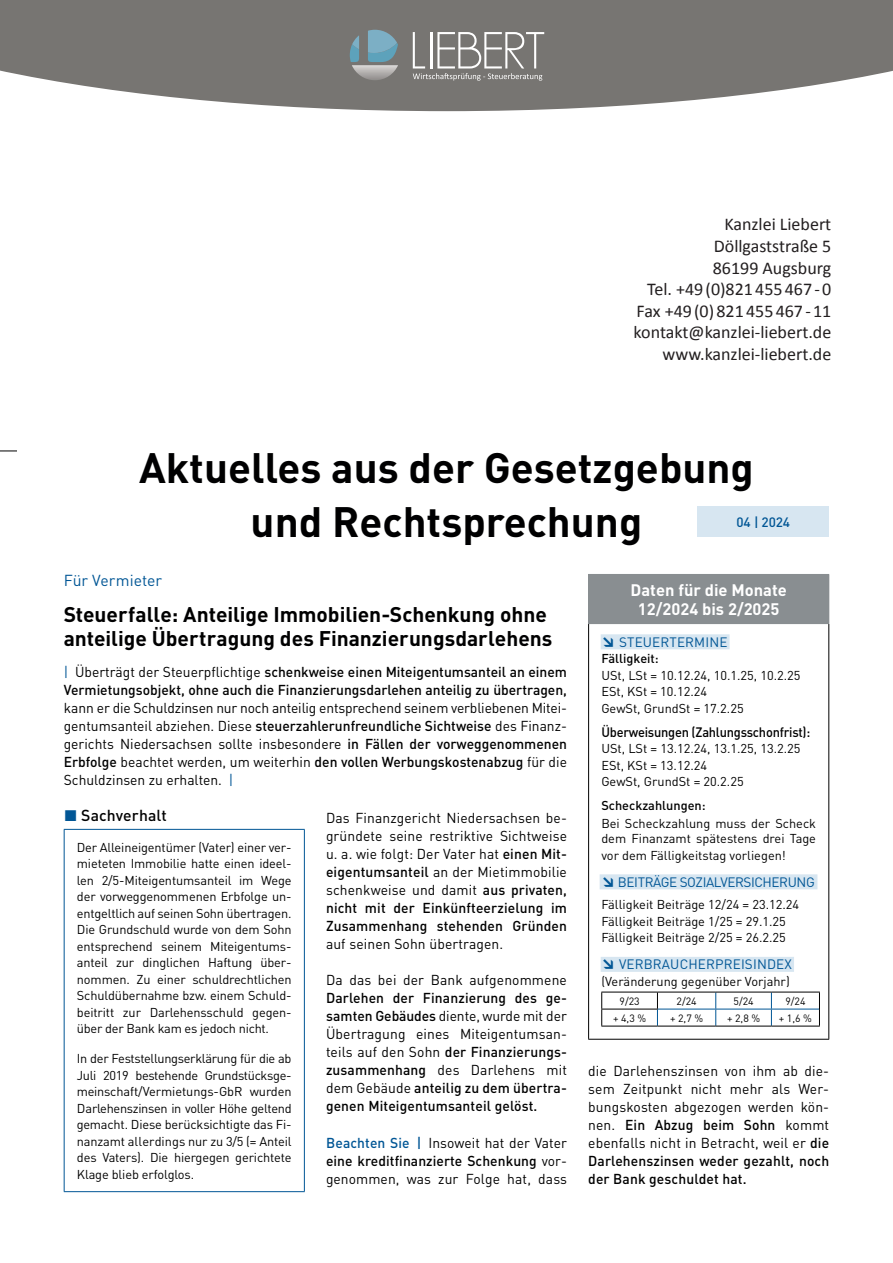
<style>
.page{position:relative;width:893px;height:1263px;background:#fff}
.page>*{position:absolute;margin:0;border:0;box-sizing:border-box;transform-origin:0 0}
.t1{font:700 42px/54px "DIN Pro";color:#000001;text-align:center}
.t2{font:700 21px/24px "DIN Pro";color:#000001}
.t3{font:18px/21.6px "Calibri";color:#231f20;text-align:right}
.t4{font:700 16.5px/19.5px "DIN Pro";color:#fff;text-align:center}
.t5{font:15.75px "DIN Pro";color:#015695}
.t6{font:500 15.75px "DIN Pro";letter-spacing:.005em;color:#000001}
.t7{font:14.25px/18px "DIN Pro";letter-spacing:.01em;color:#000001;text-align:justify}
.t8{font:500 14.25px/18px "DIN Pro";color:#000001}
.t9{font:13.5px "DIN Pro";letter-spacing:.01em;color:#015695}
.t10{font:500 13.5px "DIN Pro";letter-spacing:-.015em;color:#000001;scale:.95 1}
.t11{font:13.5px "DIN Pro";letter-spacing:-.03em;color:#015695}
.t12{font:500 13.5px "DIN Pro";color:#015695}
.t13{font:12.75px/16.5px "DIN Pro";color:#000001}
.t14{font:500 12.75px "DIN Pro";color:#000001}
.t15{font:10.5px "DIN Pro";color:#000001}
.s1{font-weight:400;color:#015695}
.s2{font-weight:400}
.s3{font-weight:500}
.s4{color:#015695}
.s5{font-weight:500;color:#015695}
.s6{font-weight:900}
</style>
<div class="page">
<svg style="left:0;top:451px;width:17px;height:1px"></svg>
<div style="left:697px;top:506px;width:132px;height:31px;background:#d7e6f1"></div>
<div style="left:589px;top:574px;width:240px;height:50px;background:#898e91"></div>
<hr style="left:588px;top:624px;width:1px;height:415px;background:#000001">
<hr style="left:828px;top:624px;width:1px;height:415px;background:#000001">
<hr style="left:588px;top:1039px;width:241px;height:1px;background:#000001">
<hr style="left:588px;top:574px;width:241px;height:1px;background:#898e91">
<hr style="left:588px;top:575px;width:1px;height:48px;background:#898e91">
<hr style="left:588px;top:623px;width:241px;height:1px;background:#898e91">
<div style="left:601px;top:634px;width:129px;height:15px;background:#d7e6f1"></div>
<div style="left:600px;top:874px;width:217px;height:15px;background:#d7e6f1"></div>
<div style="left:601px;top:957px;width:193px;height:15px;background:#d7e6f1"></div>
<hr style="left:601px;top:1026px;width:56px;height:1px;background:#000001">
<hr style="left:657px;top:1026px;width:59px;height:1px;background:#000001">
<hr style="left:716px;top:1026px;width:55px;height:1px;background:#000001">
<hr style="left:771px;top:1026px;width:49px;height:1px;background:#000001">
<svg style="left:601px;top:992px;width:219px;height:34px"></svg>
<hr style="left:601px;top:1009px;width:57px;height:1px;background:#000001">
<hr style="left:64px;top:829px;width:241px;height:1px;background:#015695">
<hr style="left:64px;top:830px;width:1px;height:361px;background:#015695">
<hr style="left:304px;top:830px;width:1px;height:361px;background:#015695">
<hr style="left:64px;top:1191px;width:241px;height:1px;background:#015695">
<svg style="left:0;top:0;width:893px;height:111px;background:#878683"></svg>
<svg style="left:350px;top:30px;width:48px;height:50px;background:#8198a0"></svg>
<svg style="left:413px;top:32px;width:131px;height:49px;background:#92918e"></svg>
<h3 class="t3" style="left:634px;top:213px;width:199px">Kanzlei Liebert<br>Döllgaststraße 5<br>86199 Augsburg<br>Tel. +49(0)821455467-0<br>Fax +49(0)821455467-11 kontakt@kanzlei-liebert.de www.kanzlei-liebert.de</h3>
<h1 class="t1" style="left:139px;top:439px;width:616px">Aktuelles aus der Gesetzgebung und Rechtsprechung</h1>
<p class="t12" style="left:736px;top:513px;width:55px">04 | 2024</p>
<p class="t5" style="left:64px;top:569px;width:100px">Für Vermieter</p>
<h2 class="t2" style="left:64px;top:601px;width:490px">Steuerfalle: Anteilige Immobilien-Schenkung ohne anteilige Übertragung des Finanzierungsdarlehens</h2>
<p class="t8" style="left:64px;top:663px;width:505px"><span class="s1">|</span> <span class="s2">Überträgt der Steuerpflichtige</span> schenkweise einen Miteigentumsanteil an einem<br>Vermietungsobjekt, ohne auch die Finanzierungsdarlehen anteilig zu übertragen,</p>
<p class="t7" style="left:64px;top:699px;width:505px">kann er die Schuldzinsen nur noch anteilig entsprechend seinem verbliebenen Mitei&shy;gentumsanteil abziehen. Diese <span class="s3">steuerzahlerunfreundliche Sichtweise</span> des Finanz&shy;gerichts Niedersachsen sollte insbesondere <span class="s3">in Fällen der vorweggenommenen Erbfolge</span> beachtet werden, um weiterhin <span class="s3">den vollen Werbungskostenabzug</span> für die Schuldzinsen zu erhalten. <span class="s4">|</span></p>
<p class="t6" style="left:64px;top:804px;width:104px"><span class="s4">◼</span> Sachverhalt</p>
<p class="t13" style="left:77px;top:838px;width:216px;text-align:justify">Der Alleineigentümer (Vater) einer ver&shy;mieteten Immobilie hatte einen ideel&shy;len 2/5-Miteigentumsanteil im Wege der vorweggenommenen Erbfolge un&shy;entgeltlich auf seinen Sohn übertragen.<br>Die Grundschuld wurde von dem Sohn entsprechend seinem Miteigentums&shy;anteil zur dinglichen Haftung über&shy;nommen. Zu einer schuldrechtlichen Schuldübernahme bzw. einem Schuld&shy;beitritt zur Darlehensschuld gegen&shy;über der Bank kam es jedoch nicht.</p>
<p class="t13" style="left:77px;top:1050px;width:216px;text-align:justify">In der Feststellungserklärung für die ab Juli 2019 bestehende Grundstücksge&shy;meinschaft/Vermietungs-GbR wurden Darlehenszinsen in voller Höhe geltend gemacht. Diese berücksichtigte das Fi&shy;nanzamt allerdings nur zu 3/5 (= Anteil des Vaters). Die hiergegen gerichtete Klage blieb erfolglos.</p>
<p class="t7" style="left:326px;top:808px;width:242px">Das Finanzgericht Niedersachsen be&shy;gründete seine restriktive Sichtweise u. a. wie folgt: Der Vater hat <span class="s3">einen Mit&shy;eigentumsanteil</span> an der Mietimmobilie schenkweise und damit <span class="s3">aus privaten, nicht mit der Einkünfteerzielung im Zusammenhang stehenden Gründen</span></p>
<p class="t7" style="left:326px;top:934px;width:179px">auf seinen Sohn übertragen.</p>
<p class="t7" style="left:326px;top:971px;width:242px">Da das bei der Bank aufgenommene</p>
<p class="t8" style="left:326px;top:989px;width:242px;text-align:justify">Darlehen der Finanzierung des ge&shy;samten Gebäudes <span class="s2">diente, wurde mit der Übertragung eines Miteigentumsan&shy;teils auf den Sohn</span> der Finanzierungs&shy;zusammenhang <span class="s2">des Darlehens mit dem Gebäude</span> anteilig zu dem übertra&shy;genen Miteigentumsanteil gelöst.</p>
<p class="t7" style="left:326px;top:1133px;width:242px"><span class="s5">Beachten Sie |</span> Insoweit hat der Vater <span class="s3">eine kreditfinanzierte Schenkung</span> vor&shy;genommen, was zur Folge hat, dass</p>
<p class="t4" style="left:631px;top:579px;width:158px">Daten für die Monate<br>12/2024 bis 2/2025</p>
<p class="t9" style="left:601px;top:633px;width:128px"><span class="s6">↘</span> STEUERTERMINE</p>
<p class="t14" style="left:601px;top:650px;width:59px">Fälligkeit:</p>
<p class="t13" style="left:601px;top:666px;width:201px">USt, LSt = 10.12.24, 10.1.25, 10.2.25<br>ESt, KSt = 10.12.24<br>GewSt, GrundSt = 17.2.25</p>
<p class="t10" style="left:601px;top:723px;width:221px">Überweisungen (Zahlungsschonfrist):</p>
<p class="t13" style="left:601px;top:740px;width:201px">USt, LSt = 13.12.24, 13.1.25, 13.2.25<br>ESt, KSt = 13.12.24<br>GewSt, GrundSt = 20.2.25</p>
<p class="t14" style="left:601px;top:797px;width:106px">Scheckzahlungen:</p>
<p class="t13" style="left:601px;top:815px;width:216px;line-height:15px">Bei Scheckzahlung muss der Scheck dem Finanzamt spätestens drei Tage</p>
<p class="t13" style="left:601px;top:846px;width:186px">vor dem Fälligkeitstag vorliegen!</p>
<p class="t11" style="left:601px;top:873px;width:215px"><span class="s6">↘</span> BEITRÄGE SOZIALVERSICHERUNG</p>
<p class="t13" style="left:601px;top:896px;width:199px">Fälligkeit Beiträge 12/24 = 23.12.24<br>Fälligkeit Beiträge 1/25 = 29.1.25<br>Fälligkeit Beiträge 2/25 = 26.2.25</p>
<p class="t9" style="left:601px;top:955px;width:192px"><span class="s6">↘</span> VERBRAUCHERPREISINDEX</p>
<p class="t13" style="left:601px;top:972px;width:190px">(Veränderung gegenüber Vorjahr)</p>
<p class="t15" style="left:619px;top:994px;width:22px">9/23</p>
<p class="t15" style="left:676px;top:994px;width:22px">2/24</p>
<p class="t15" style="left:733px;top:994px;width:22px">5/24</p>
<p class="t15" style="left:785px;top:994px;width:22px">9/24</p>
<p class="t15" style="left:613px;top:1011px;width:35px">+ 4,3 %</p>
<p class="t15" style="left:670px;top:1011px;width:35px">+ 2,7 %</p>
<p class="t15" style="left:727px;top:1011px;width:35px">+ 2,8 %</p>
<p class="t15" style="left:779px;top:1011px;width:35px">+ 1,6 %</p>
<p class="t7" style="left:588px;top:1061px;width:242px">die Darlehenszinsen von ihm ab die&shy;sem Zeitpunkt nicht mehr als Wer&shy;bungskosten abgezogen werden kön&shy;nen. <span class="s3">Ein Abzug beim Sohn</span> kommt ebenfalls nicht in Betracht, weil er <span class="s3">die Darlehenszinsen weder gezahlt, noch der Bank geschuldet hat.</span></p>
</div>
